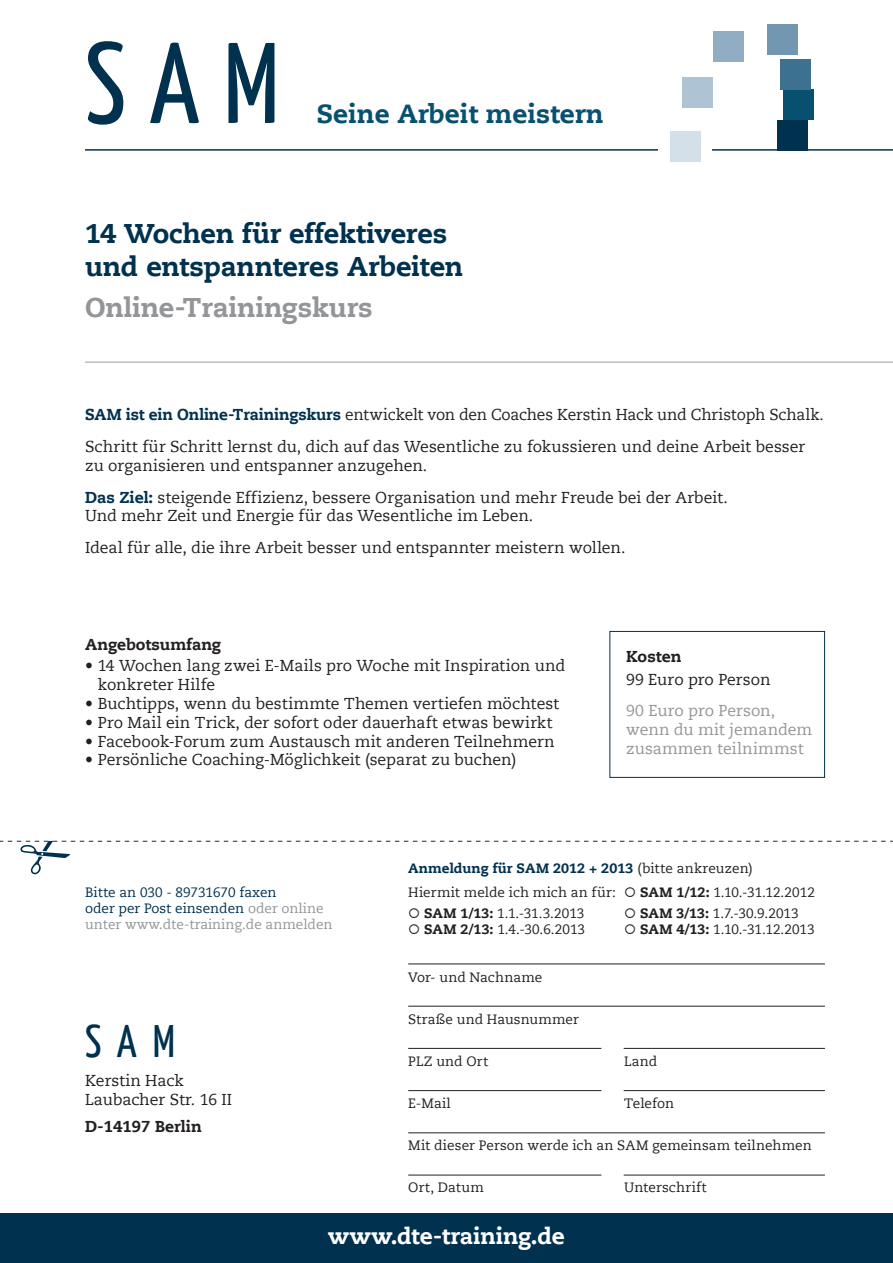
<style>
.page{position:relative;width:893px;height:1263px;background:#fff}
.page>*{position:absolute;margin:0;border:0;box-sizing:border-box;transform-origin:0 0}
.t1{font:114.3px "Yanone Kaffeesatz";color:#00314f}
.t2{font:45.75px "Yanone Kaffeesatz";color:#00314f}
.t3{font:800 27px/32.4px "Caecilia LT";letter-spacing:-.01em;color:#00314f}
.t4{font:800 27px "Caecilia LT";letter-spacing:-.01em;color:#939598}
.t5{font:800 26.1px "Caecilia LT";color:#07506f}
.t6{font:800 22.65px "Caecilia LT";letter-spacing:-.01em;color:#fff}
.t7{font:15.75px/31.7px "Caecilia LT";color:#231f20}
.t8{font:15.75px/18.9px "Caecilia LT";color:#939598}
.t9{font:800 15.75px "Caecilia LT";color:#231f20}
.t10{font:13.5px/24.8px "Caecilia LT";letter-spacing:.005em;color:#231f20}
.t11{font:13.5px/16.2px "Caecilia LT";color:#00314f}
.s1{font-weight:800;color:#00314f}
.s2{color:#939598}
.s3{font-weight:800}
</style>
<div class="page">
<div style="left:0;top:1214px;width:893px;height:49px;background:#00314f"></div>
<div style="left:609px;top:631px;width:216px;height:147px;border:1px solid #00314f"></div>
<div style="left:777px;top:120px;width:30px;height:30px;background:#00314f"></div>
<div style="left:783px;top:90px;width:31px;height:30px;background:#07506f"></div>
<div style="left:780px;top:59px;width:31px;height:31px;background:#3c718f"></div>
<div style="left:683px;top:77px;width:30px;height:31px;background:#aec4d5"></div>
<div style="left:713px;top:31px;width:31px;height:31px;background:#90adc3"></div>
<div style="left:767px;top:25px;width:31px;height:30px;background:#7297b0"></div>
<hr style="left:85px;top:149px;width:808px;height:2px;background:#00314f">
<hr style="left:85px;top:361px;width:808px;height:2px;background:#bcbdc0">
<svg style="left:0;top:841px;width:893px;height:33px"></svg>
<hr style="left:408px;top:963px;width:417px;height:1px;background:#231f20">
<hr style="left:408px;top:1006px;width:417px;height:1px;background:#231f20">
<hr style="left:408px;top:1048px;width:193px;height:1px;background:#231f20">
<hr style="left:624px;top:1048px;width:201px;height:1px;background:#231f20">
<hr style="left:408px;top:1090px;width:193px;height:1px;background:#231f20">
<hr style="left:624px;top:1090px;width:201px;height:1px;background:#231f20">
<hr style="left:408px;top:1175px;width:193px;height:1px;background:#231f20">
<hr style="left:624px;top:1175px;width:201px;height:1px;background:#231f20">
<hr style="left:408px;top:1132px;width:417px;height:1px;background:#231f20">
<div style="left:658px;top:129px;width:53px;height:31px;background:#fff"></div>
<div style="left:670px;top:131px;width:30px;height:31px;background:#d4e0e9"></div>
<h1 class="t1" style="left:85px;top:10px;width:196px">SAM</h1>
<h3 class="t5" style="left:317px;top:98px;width:288px">Seine Arbeit meistern</h3>
<h3 class="t3" style="left:85px;top:218px;width:380px">14 Wochen für effektiveres und entspannteres Arbeiten</h3>
<h3 class="t4" style="left:85px;top:290px;width:289px">Online-Trainingskurs</h3>
<p class="t7" style="left:85px;top:399px;width:740px"><span class="s1">SAM ist ein Online-Trainingskurs</span> entwickelt von den Coaches Kerstin Hack und Christoph Schalk.<br>Schritt für Schritt lernst du, dich auf das Wesentliche zu fokussieren und deine Arbeit besser</p>
<p class="t7" style="left:85px;top:450px;width:644px">zu organisieren und entspanner anzugehen.<br><span class="s1">Das Ziel:</span> steigende Effizienz, bessere Organisation und mehr Freude bei der Arbeit.</p>
<p class="t7" style="left:85px;top:500px;width:542px">Und mehr Zeit und Energie für das Wesentliche im Leben.<br>Ideal für alle, die ihre Arbeit besser und entspannter meistern wollen.</p>
<p class="t9" style="left:85px;top:635px;width:138px">Angebotsumfang</p>
<p class="t7" style="left:98px;top:656px;width:469px;line-height:18.9px;text-indent:-13px">• 14 Wochen lang zwei E-Mails pro Woche mit Inspiration und konkreter Hilfe</p>
<p class="t7" style="left:85px;top:688px;width:476px">• Buchtipps, wenn du bestimmte Themen vertiefen möchtest</p>
<p class="t7" style="left:85px;top:707px;width:469px">• Pro Mail ein Trick, der sofort oder dauerhaft etwas bewirkt</p>
<p class="t7" style="left:85px;top:725px;width:471px">• Facebook-Forum zum Austausch mit anderen Teilnehmern</p>
<p class="t7" style="left:85px;top:744px;width:433px">• Persönliche Coaching-Möglichkeit (separat zu buchen)</p>
<p class="t9" style="left:626px;top:646px;width:57px">Kosten</p>
<p class="t7" style="left:626px;top:664px;width:146px">99 Euro pro Person</p>
<p class="t8" style="left:626px;top:702px;width:187px">90 Euro pro Person, wenn du mit jemandem zusammen teilnimmst</p>
<p class="t11" style="left:85px;top:884px;width:249px">Bitte an 030 - 89731670 faxen<br>oder per Post einsenden <span class="s2">oder online unter www.dte-training.de anmelden</span></p>
<h2 class="t2" style="left:85px;top:1012px;width:91px">SAM</h2>
<p class="t7" style="left:85px;top:1071px;width:149px;line-height:18.9px">Kerstin Hack<br>Laubacher Str. 16 II</p>
<p class="t9" style="left:85px;top:1117px;width:118px">D-14197 Berlin</p>
<p class="t10" style="left:408px;top:856px;width:408px"><span class="s1">Anmeldung für SAM 2012 + 2013</span> (bitte ankreuzen)<br>Hiermit melde ich mich an für: ○ <span class="s3">SAM 1/12:</span> 1.10.-31.12.2012</p>
<p class="t10" style="left:408px;top:901px;width:178px">○ <span class="s3">SAM 1/13:</span> 1.1.-31.3.2013</p>
<p class="t10" style="left:624px;top:901px;width:176px">○ <span class="s3">SAM 3/13:</span> 1.7.-30.9.2013</p>
<p class="t10" style="left:408px;top:917px;width:178px">○ <span class="s3">SAM 2/13:</span> 1.4.-30.6.2013</p>
<p class="t10" style="left:624px;top:917px;width:192px">○ <span class="s3">SAM 4/13:</span> 1.10.-31.12.2013</p>
<p class="t10" style="left:408px;top:965px;width:136px">Vor- und Nachname</p>
<p class="t10" style="left:408px;top:1007px;width:172px">Straße und Hausnummer</p>
<p class="t10" style="left:408px;top:1049px;width:82px">PLZ und Ort</p>
<p class="t10" style="left:624px;top:1049px;width:35px">Land</p>
<p class="t10" style="left:408px;top:1091px;width:44px">E-Mail</p>
<p class="t10" style="left:624px;top:1091px;width:51px">Telefon</p>
<p class="t10" style="left:408px;top:1133px;width:405px">Mit dieser Person werde ich an SAM gemeinsam teilnehmen</p>
<p class="t10" style="left:408px;top:1175px;width:77px">Ort, Datum</p>
<p class="t10" style="left:624px;top:1175px;width:84px">Unterschrift</p>
<h3 class="t6" style="left:328px;top:1222px;width:238px">www.dte-training.de</h3>
</div>
